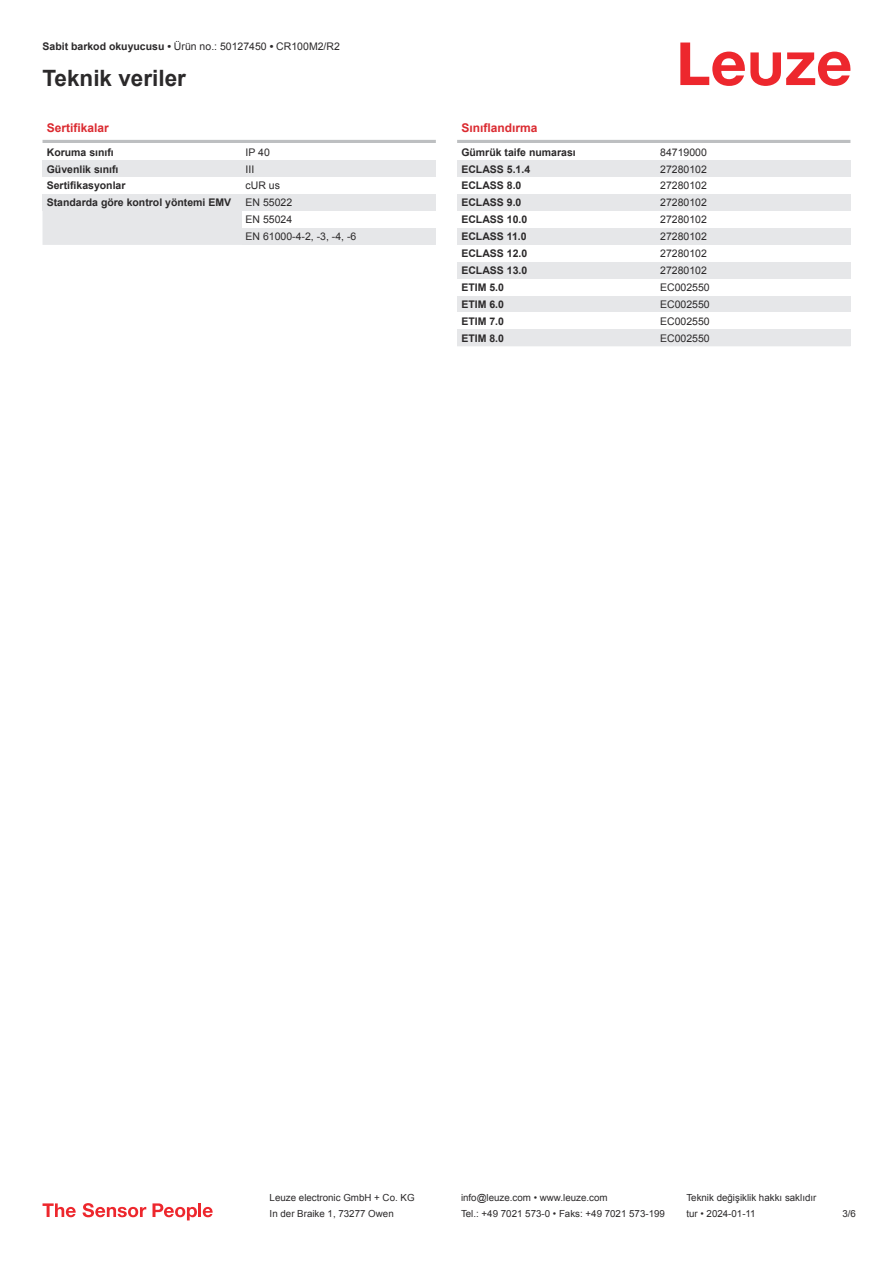
<style>
.page{position:relative;width:893px;height:1263px;background:#fff}
.page>*{position:absolute;margin:0;border:0;box-sizing:border-box;transform-origin:0 0}
.t1{font:700 22.5px "Arial";color:#2b292a}
.t2{font:700 12px "Arial";color:#db2a30}
.t3{font:10.5px/17px "Arial";color:#2b292a}
.t4{font:700 10.5px "Arial";color:#2b292a}
.t5{font:9.75px "Arial";color:#2b292a}
.s1{font-weight:700}
</style>
<div class="page">
<svg style="left:680px;top:43px;width:170px;height:43px"></svg>
<hr style="left:43px;top:140px;width:393px;height:3px;background:#bdbfc1">
<svg style="left:43px;top:160px;width:393px;height:85px"></svg>
<div style="left:242px;top:211px;width:194px;height:17px;background:#fff"></div>
<hr style="left:457px;top:140px;width:393px;height:3px;background:#bdbfc1">
<div style="left:457px;top:160px;width:200px;height:17px;background:#e6e7e9"></div>
<div style="left:657px;top:160px;width:193px;height:17px;background:#e6e7e9"></div>
<div style="left:457px;top:194px;width:200px;height:17px;background:#e6e7e9"></div>
<div style="left:657px;top:194px;width:193px;height:17px;background:#e6e7e9"></div>
<div style="left:457px;top:228px;width:200px;height:17px;background:#e6e7e9"></div>
<div style="left:657px;top:228px;width:193px;height:17px;background:#e6e7e9"></div>
<div style="left:457px;top:262px;width:200px;height:17px;background:#e6e7e9"></div>
<div style="left:657px;top:262px;width:193px;height:17px;background:#e6e7e9"></div>
<div style="left:457px;top:296px;width:200px;height:16px;background:#e6e7e9"></div>
<div style="left:657px;top:296px;width:193px;height:16px;background:#e6e7e9"></div>
<div style="left:457px;top:329px;width:200px;height:17px;background:#e6e7e9"></div>
<div style="left:657px;top:329px;width:193px;height:17px;background:#e6e7e9"></div>
<svg style="left:43px;top:1203px;width:33px;height:14px"></svg>
<svg style="left:83px;top:1203px;width:63px;height:14px"></svg>
<svg style="left:153px;top:1203px;width:44px;height:17px"></svg>
<hr style="left:198px;top:1203px;width:3px;height:14px;background:#ed272d">
<svg style="left:203px;top:1207px;width:10px;height:10px"></svg>
<p class="t3" style="left:43px;top:39px;width:299px"><span class="s1">Sabit barkod okuyucusu •</span> Ürün no.: 50127450 <span class="s1">•</span> CR100M2/R2</p>
<h1 class="t1" style="left:43px;top:70px;width:145px">Teknik veriler</h1>
<p class="t2" style="left:47px;top:123px;width:64px">Sertifikalar</p>
<p class="t4" style="left:47px;top:145px;width:69px">Koruma sınıfı</p>
<p class="t3" style="left:246px;top:144px;width:26px">IP 40</p>
<p class="t4" style="left:47px;top:161px;width:73px">Güvenlik sınıfı</p>
<p class="t3" style="left:246px;top:161px;width:10px">III</p>
<p class="t4" style="left:47px;top:182px;width:80px">Sertifikasyonlar</p>
<p class="t3" style="left:246px;top:177px;width:36px">cUR us</p>
<p class="t4" style="left:47px;top:199px;width:186px">Standarda göre kontrol yöntemi EMV</p>
<p class="t3" style="left:246px;top:195px;width:112px">EN 55022<br>EN 55024<br>EN 61000-4-2, -3, -4, -6</p>
<p class="t2" style="left:461px;top:120px;width:78px">Sınıflandırma</p>
<p class="t4" style="left:461px;top:145px;width:116px">Gümrük taife numarası</p>
<p class="t3" style="left:660px;top:143px;width:48px">84719000</p>
<p class="t4" style="left:461px;top:161px;width:70px">ECLASS 5.1.4</p>
<p class="t3" style="left:660px;top:161px;width:48px">27280102</p>
<p class="t4" style="left:461px;top:178px;width:62px">ECLASS 8.0</p>
<p class="t3" style="left:660px;top:178px;width:48px">27280102</p>
<p class="t4" style="left:461px;top:195px;width:62px">ECLASS 9.0</p>
<p class="t3" style="left:660px;top:195px;width:48px">27280102</p>
<p class="t4" style="left:461px;top:212px;width:67px">ECLASS 10.0</p>
<p class="t3" style="left:660px;top:212px;width:48px">27280102</p>
<p class="t4" style="left:461px;top:229px;width:67px">ECLASS 11.0</p>
<p class="t3" style="left:660px;top:229px;width:48px">27280102</p>
<p class="t4" style="left:461px;top:246px;width:67px">ECLASS 12.0</p>
<p class="t3" style="left:660px;top:246px;width:48px">27280102</p>
<p class="t4" style="left:461px;top:263px;width:67px">ECLASS 13.0</p>
<p class="t3" style="left:660px;top:263px;width:48px">27280102</p>
<p class="t4" style="left:461px;top:280px;width:44px">ETIM 5.0</p>
<p class="t3" style="left:660px;top:280px;width:51px">EC002550</p>
<p class="t4" style="left:461px;top:297px;width:44px">ETIM 6.0</p>
<p class="t3" style="left:660px;top:297px;width:51px">EC002550</p>
<p class="t4" style="left:461px;top:314px;width:44px">ETIM 7.0</p>
<p class="t3" style="left:660px;top:313px;width:51px">EC002550</p>
<p class="t4" style="left:461px;top:331px;width:44px">ETIM 8.0</p>
<p class="t3" style="left:660px;top:330px;width:51px">EC002550</p>
<p class="t5" style="left:270px;top:1191px;width:146px">Leuze electronic GmbH + Co. KG</p>
<p class="t5" style="left:461px;top:1191px;width:148px">info@leuze.com • www.leuze.com</p>
<p class="t5" style="left:686px;top:1191px;width:132px">Teknik değişiklik hakkı saklıdır</p>
<p class="t5" style="left:270px;top:1207px;width:126px">In der Braike 1, 73277 Owen</p>
<p class="t5" style="left:461px;top:1207px;width:205px">Tel.: +49 7021 573-0 • Faks: +49 7021 573-199</p>
<p class="t5" style="left:686px;top:1207px;width:71px">tur • 2024-01-11</p>
<p class="t5" style="left:842px;top:1210px;width:15px">3 /6</p>
</div>
